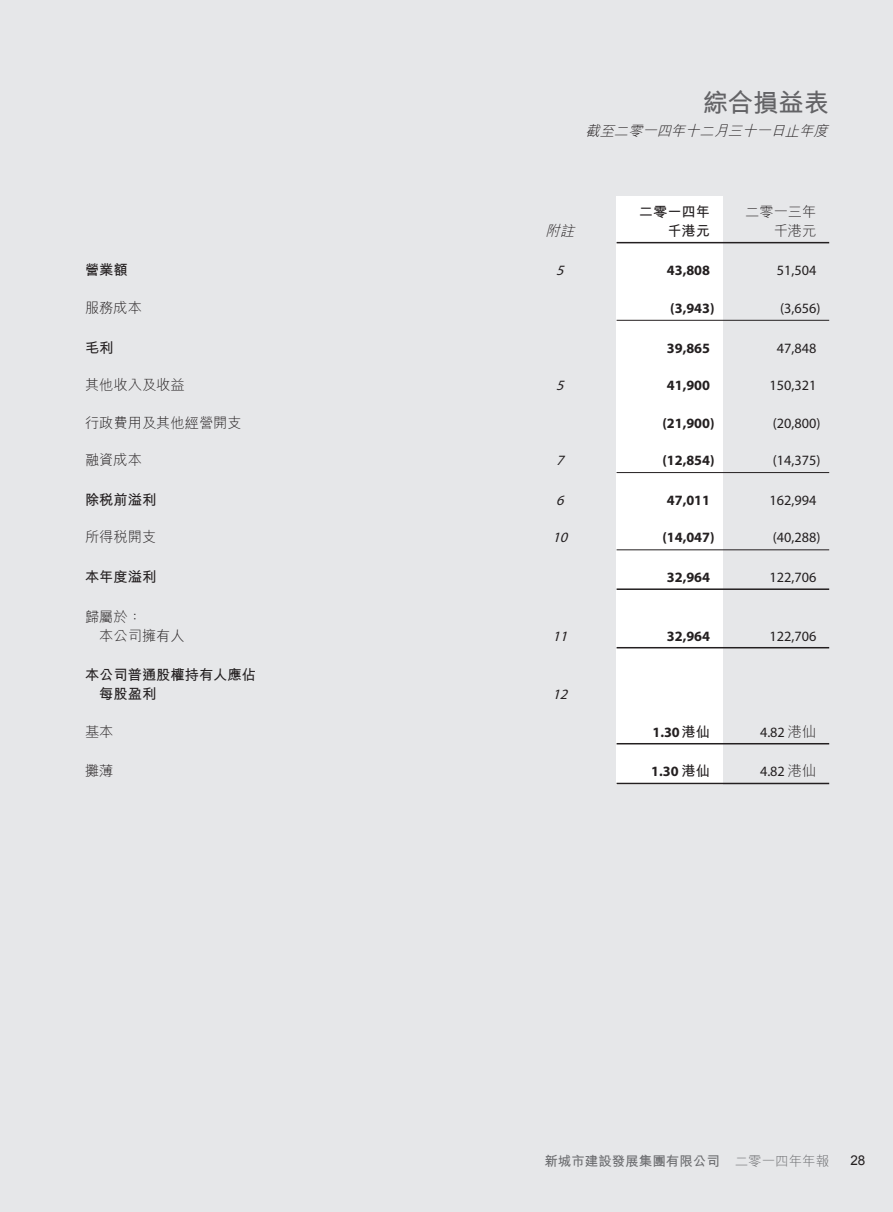
<style>
.page{position:relative;width:893px;height:1212px;background:#fff}
.page>*{position:absolute;margin:0;border:0;box-sizing:border-box;transform-origin:0 0}
.t1{font:25.5px "M Hei HK Bold B5 pc H";letter-spacing:-.01em;color:#636366}
.t2{font:14.25px "Myriad Pro";color:#231f20}
.t3{font:700 14.25px "Myriad Pro";color:#231f20}
.t4{font:14.25px/18.8px "M Hei HK Light B5 pc H";color:#231f20}
.t5{font:14.25px/18.8px "M Hei HK Bold B5 pc H";color:#231f20}
.t6{font:italic 14.25px "M Hei HK Light B5 pc H";color:#231f20}
.t7{font:italic 14.25px "Myriad Pro";color:#231f20}
.t8{font:13.5px "M Hei HK Bold B5 pc H";color:#6c6d70}
.t9{font:13.5px "Arial";color:#231f20}
.s1{font-family:"M Hei HK Bold B5 pc H";font-weight:400}
.s2{font-family:"M Hei HK Light B5 pc H"}
</style>
<div class="page">
<div style="left:1px;top:0;width:892px;height:1212px;background:#e6e7e9"></div>
<div style="left:617px;top:196px;width:106px;height:588px;background:#fff"></div>
<hr style="left:617px;top:242px;width:212px;height:1px;background:#231f20">
<hr style="left:617px;top:320px;width:212px;height:1px;background:#231f20">
<hr style="left:617px;top:472px;width:212px;height:1px;background:#231f20">
<hr style="left:617px;top:549px;width:212px;height:1px;background:#231f20">
<hr style="left:617px;top:588px;width:212px;height:2px;background:#231f20">
<hr style="left:617px;top:647px;width:212px;height:1px;background:#231f20">
<hr style="left:617px;top:743px;width:212px;height:1px;background:#231f20">
<hr style="left:617px;top:783px;width:212px;height:1px;background:#231f20">
<h1 class="t1" style="left:703px;top:93px;width:128px">綜合損益表</h1>
<p class="t6" style="left:585px;top:125px;width:248px">截至二零一四年十二月三十一日止年度</p>
<p class="t5" style="left:639px;top:204px;width:73px">二零一四年</p>
<p class="t4" style="left:745px;top:204px;width:73px">二零一三年</p>
<p class="t6" style="left:546px;top:225px;width:34px">附註</p>
<p class="t5" style="left:667px;top:223px;width:44px">千港元</p>
<p class="t4" style="left:774px;top:223px;width:44px">千港元</p>
<p class="t5" style="left:85px;top:263px;width:44px">營業額</p>
<p class="t7" style="left:556px;top:265px;width:12px">5</p>
<p class="t3" style="left:667px;top:262px;width:45px">43,808</p>
<p class="t2" style="left:777px;top:265px;width:41px">51,504</p>
<p class="t4" style="left:85px;top:300px;width:58px">服務成本</p>
<p class="t3" style="left:670px;top:300px;width:46px">(3,943)</p>
<p class="t2" style="left:780px;top:303px;width:42px">(3,656)</p>
<p class="t5" style="left:85px;top:340px;width:30px">毛利</p>
<p class="t3" style="left:667px;top:339px;width:45px">39,865</p>
<p class="t2" style="left:777px;top:342px;width:41px">47,848</p>
<p class="t4" style="left:85px;top:377px;width:101px">其他收入及收益</p>
<p class="t7" style="left:556px;top:380px;width:12px">5</p>
<p class="t3" style="left:667px;top:377px;width:45px">41,900</p>
<p class="t2" style="left:770px;top:380px;width:48px">150,321</p>
<p class="t4" style="left:85px;top:415px;width:158px">行政費用及其他經營開支</p>
<p class="t3" style="left:662px;top:414px;width:54px">(21,900)</p>
<p class="t2" style="left:773px;top:417px;width:49px">(20,800)</p>
<p class="t4" style="left:85px;top:452px;width:58px">融資成本</p>
<p class="t7" style="left:556px;top:455px;width:12px">7</p>
<p class="t3" style="left:662px;top:452px;width:54px">(12,854)</p>
<p class="t2" style="left:773px;top:455px;width:49px">(14,375)</p>
<p class="t5" style="left:85px;top:492px;width:73px">除稅前溢利</p>
<p class="t7" style="left:556px;top:495px;width:12px">6</p>
<p class="t3" style="left:667px;top:492px;width:45px">47,011</p>
<p class="t2" style="left:770px;top:495px;width:48px">162,994</p>
<p class="t4" style="left:85px;top:530px;width:73px">所得稅開支</p>
<p class="t7" style="left:552px;top:532px;width:20px">10</p>
<p class="t3" style="left:662px;top:529px;width:54px">(14,047)</p>
<p class="t2" style="left:773px;top:532px;width:49px">(40,288)</p>
<p class="t5" style="left:85px;top:569px;width:73px">本年度溢利</p>
<p class="t3" style="left:667px;top:569px;width:45px">32,964</p>
<p class="t2" style="left:770px;top:572px;width:48px">122,706</p>
<p class="t4" style="left:85px;top:609px;width:101px">歸屬於：<br>　本公司擁有人</p>
<p class="t7" style="left:552px;top:630px;width:20px">11</p>
<p class="t3" style="left:667px;top:627px;width:45px">32,964</p>
<p class="t2" style="left:770px;top:630px;width:48px">122,706</p>
<p class="t5" style="left:85px;top:668px;width:172px">本公司普通股權持有人應佔　每股盈利</p>
<p class="t7" style="left:552px;top:689px;width:20px">12</p>
<p class="t4" style="left:85px;top:724px;width:30px">基本</p>
<p class="t3" style="left:652px;top:723px;width:59px">1.30<span class="s1">港仙</span></p>
<p class="t2" style="left:760px;top:726px;width:58px">4.82 <span class="s2">港仙</span></p>
<p class="t4" style="left:85px;top:764px;width:30px">攤薄</p>
<p class="t3" style="left:651px;top:763px;width:60px">1.30 <span class="s1">港仙</span></p>
<p class="t2" style="left:760px;top:766px;width:58px">4.82 <span class="s2">港仙</span></p>
<p class="t8" style="left:544px;top:1155px;width:286px">新城市建設發展集團有限公司 <span class="s2">二零一四年年報</span></p>
<p class="t9" style="left:850px;top:1153px;width:17px">28</p>
</div>
